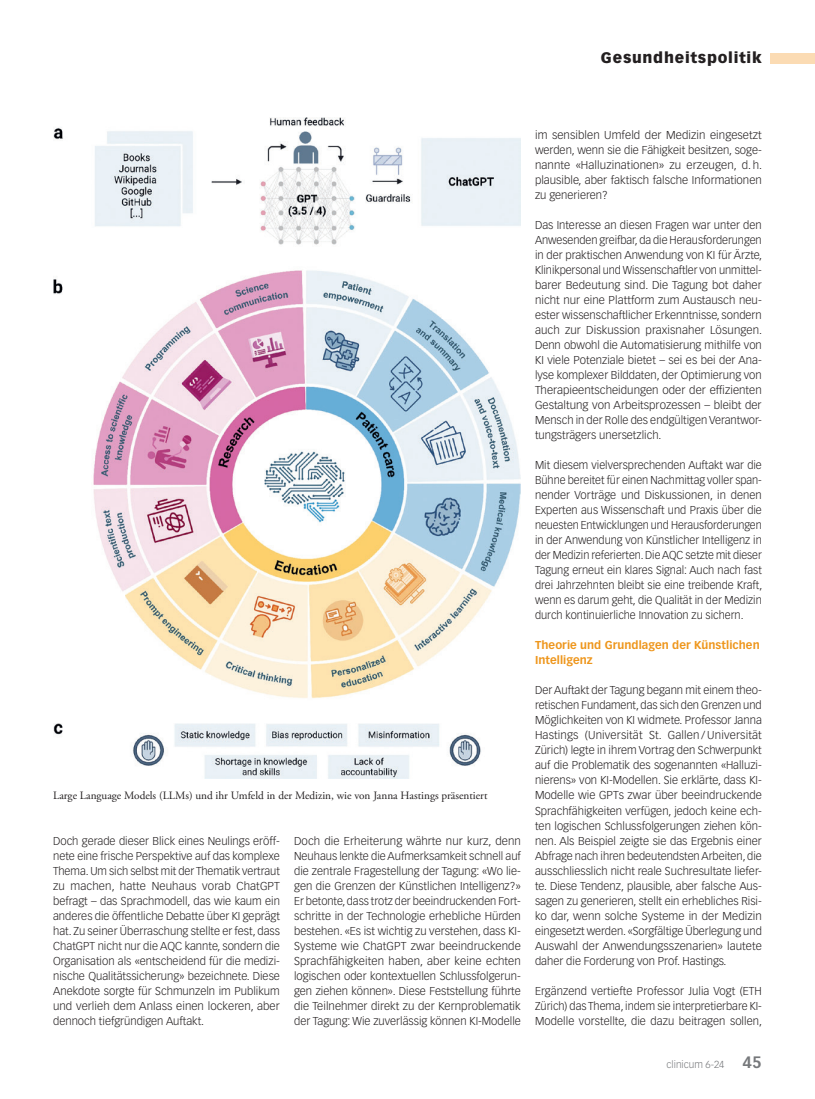
<style>
.page{position:relative;width:815px;height:1099px;background:#fff}
.page>*{position:absolute;margin:0;border:0;box-sizing:border-box;transform-origin:0 0}
.t1{font:900 15px "Vectora LT Std";letter-spacing:.05em;color:#231f20}
.Lauftext{font:300 11.25px/15px "Vectora LT Std";color:#231f20;text-align:justify}
.Legende{font:11.25px "Adobe Garamond Pro";color:#231f20}
.ZT_GP{font:700 11.25px/15px "Vectora LT Std";letter-spacing:.005em;color:#ee961c}
.t2{font:300 10px "Vectora LT Std";color:#76787b}
.s1{font-weight:700;font-size:16.25px}
</style>
<div class="page">
<div style="left:770px;top:53px;width:45px;height:10px;background:#fbdbb3"></div>
<img style="left:53px;top:118px;width:468px;height:660px">
<h1 class="t1" style="left:601px;top:49px;width:162px">Gesundheitspolitik</h1>
<p class="Legende" style="left:53px;top:789px;width:436px">Large Language Models (LLMs) und ihr Umfeld in der Medizin, wie von Janna Hastings präsentiert</p>
<p class="Lauftext" style="left:53px;top:833px;width:228px">Doch gerade dieser Blick eines Neulings eröff&shy;nete eine frische Perspektive auf das komplexe Thema. Um sich selbst mit der Thematik vertraut zu machen, hatte Neuhaus vorab ChatGPT befragt – das Sprachmodell, das wie kaum ein anderes die öffentliche Debatte über KI geprägt hat. Zu seiner Überraschung stellte er fest, dass ChatGPT nicht nur die AQC kannte, sondern die Organisation als «entscheidend für die medizi&shy;nische Qualitätssicherung» bezeichnete. Diese Anekdote sorgte für Schmunzeln im Publikum und verlieh dem Anlass einen lockeren, aber dennoch tiefgründigen Auftakt.</p>
<p class="Lauftext" style="left:294px;top:833px;width:228px">Doch die Erheiterung währte nur kurz, denn Neuhaus lenkte die Aufmerksamkeit schnell auf die zentrale Fragestellung der Tagung: «Wo lie&shy;gen die Grenzen der Künstlichen Intelligenz?» Er betonte, dass trotz der beeindruckenden Fort&shy;schritte in der Technologie erhebliche Hürden bestehen. «Es ist wichtig zu verstehen, dass KI-Systeme wie ChatGPT zwar beeindruckende Sprachfähigkeiten haben, aber keine echten logischen oder kontextuellen Schlussfolgerun&shy;gen ziehen können». Diese Feststellung führte die Teilnehmer direkt zu der Kernproblematik der Tagung: Wie zuverlässig können KI-Modelle</p>
<p class="Lauftext" style="left:535px;top:128px;width:229px">im sensiblen Umfeld der Medizin eingesetzt werden, wenn sie die Fähigkeit besitzen, soge&shy;nannte «Halluzinationen» zu erzeugen, d.h. plausible, aber faktisch falsche Informationen zu generieren?</p>
<p class="Lauftext" style="left:535px;top:218px;width:229px">Das Interesse an diesen Fragen war unter den Anwesenden greifbar, da die Herausforderungen in der praktischen Anwendung von KI für Ärzte, Klinikpersonal und Wissenschaftler von unmittel&shy;barer Bedeutung sind. Die Tagung bot daher nicht nur eine Plattform zum Austausch neu&shy;ester wissenschaftlicher Erkenntnisse, sondern auch zur Diskussion praxisnaher Lösungen.<br>Denn obwohl die Automatisierung mithilfe von KI viele Potenziale bietet – sei es bei der Ana&shy;lyse komplexer Bilddaten, der Optimierung von Therapieentscheidungen oder der effizienten Gestaltung von Arbeitsprozessen – bleibt der Mensch in der Rolle des endgültigen Verantwor&shy;tungsträgers unersetzlich.</p>
<p class="Lauftext" style="left:535px;top:458px;width:229px">Mit diesem vielversprechenden Auftakt war die Bühne bereitet für einen Nachmittag voller span&shy;nender Vorträge und Diskussionen, in denen Experten aus Wissenschaft und Praxis über die neuesten Entwicklungen und Herausforderungen in der Anwendung von Künstlicher Intelligenz in der Medizin referierten. Die AQC setzte mit dieser Tagung erneut ein klares Signal: Auch nach fast drei Jahrzehnten bleibt sie eine treibende Kraft, wenn es darum geht, die Qualität in der Medizin durch kontinuierliche Innovation zu sichern.</p>
<p class="ZT_GP" style="left:535px;top:638px;width:226px">Theorie und Grundlagen der Künstlichen<br>Intelligenz</p>
<p class="Lauftext" style="left:535px;top:683px;width:228px">Der Auftakt der Tagung begann mit einem theo&shy;retischen Fundament, das sich den Grenzen und Möglichkeiten von KI widmete. Professor Janna Hastings (Universität St. Gallen /Universität Zürich) legte in ihrem Vortrag den Schwerpunkt auf die Problematik des sogenannten «Halluzi&shy;nierens» von KI-Modellen. Sie erklärte, dass KI-Modelle wie GPTs zwar über beeindruckende Sprachfähigkeiten verfügen, jedoch keine ech&shy;ten logischen Schlussfolgerungen ziehen kön&shy;nen. Als Beispiel zeigte sie das Ergebnis einer Abfrage nach ihren bedeutendsten Arbeiten, die ausschliesslich nicht reale Suchresultate liefer&shy;te. Diese Tendenz, plausible, aber falsche Aus&shy;sagen zu generieren, stellt ein erhebliches Risi&shy;ko dar, wenn solche Systeme in der Medizin eingesetzt werden. «Sorgfältige Überlegung und Auswahl der Anwendungsszenarien» lautete daher die Forderung von Prof. Hastings.</p>
<p class="Lauftext" style="left:535px;top:983px;width:229px">Ergänzend vertiefte Professor Julia Vogt (ETH Zürich) das Thema, indem sie interpretierbare KI-Modelle vorstellte, die dazu beitragen sollen,</p>
<p class="t2" style="left:667px;top:1058px;width:97px">clinicum 6-24 <span class="s1">45</span></p>
</div>
